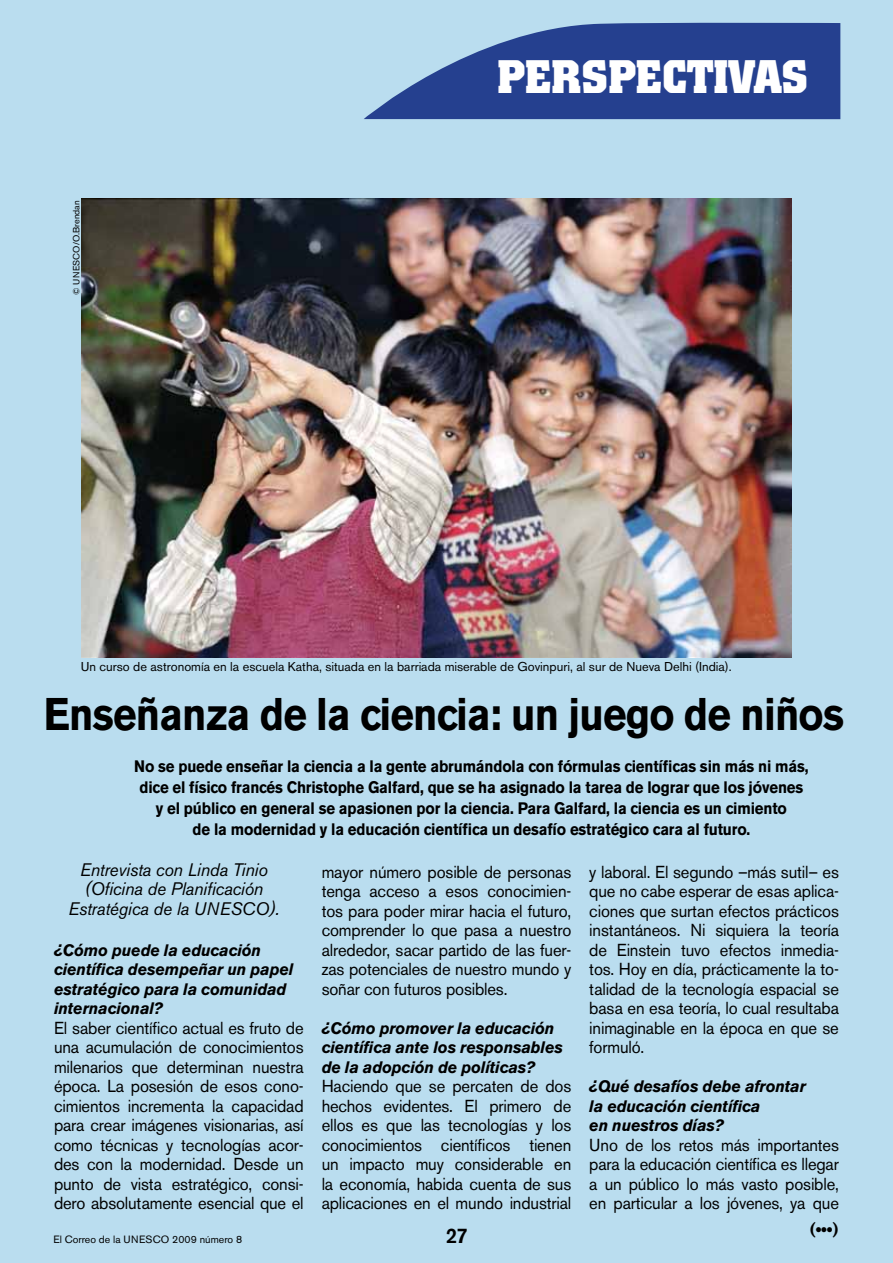
<style>
.page{position:relative;width:893px;height:1263px;background:#baddef}
.page>*{position:absolute;margin:0;border:0;box-sizing:border-box;transform-origin:0 0}
.t1{font:700 46.5px "Colossalis";letter-spacing:-.01em;color:#fff;scale:.96 1}
.t2{font:700 45.45px "Akzidenz Grotesk BE";letter-spacing:-.02em;color:#000;scale:.89 1}
.t3{font:500 21px "Akzidenz Grotesk BE";color:#000;scale:.96 1}
.t4{font:italic 18px/19.5px "Akzidenz Grotesk BE";letter-spacing:-.01em;color:#000;text-align:center;scale:.96 1}
.t5{font:500 18px "Akzidenz Grotesk BE";color:#000;scale:.96 1}
.t6{font:17.25px/19.5px "Akzidenz Grotesk BE";letter-spacing:-.01em;color:#000;text-align:justify;scale:.96 1}
.t7{font:700 16.5px/21px "Akzidenz Grotesk BE";letter-spacing:-.01em;color:#000;text-align:center;scale:.91 1}
.t8{font:italic 700 16.5px/19.5px "Akzidenz Grotesk BE";letter-spacing:-.01em;color:#000;scale:.96 1}
.t9{font:12.75px "Akzidenz Grotesk BE";color:#000}
.t10{font:10.5px "Akzidenz Grotesk BE";color:#000}
.t11{font:9px "Akzidenz Grotesk BE";color:#000}
</style>
<div class="page">
<img style="left:81px;top:199px;width:711px;height:458px">
<svg style="left:364px;top:22px;width:476px;height:97px;fill:#25408f"></svg>
<p class="t11" style="left:71px;top:295px;width:96px;rotate:-90deg">© UNESCO/O.Brendan</p>
<h1 class="t1" style="left:498px;top:50px;width:325px">PERSPECTIVAS</h1>
<p class="t9" style="left:81px;top:659px;width:653px">Un curso de astronomía en la escuela Katha, situada en la barriada miserable de Govinpuri, al sur de Nueva Delhi (India).</p>
<h2 class="t2" style="left:44px;top:688px;width:900px">Enseñanza de la ciencia: un juego de niños</h2>
<p class="t7" style="left:134px;top:756px;width:742px">No se puede enseñar la ciencia a la gente abrumándola con fórmulas científicas sin más ni más, dice el físico francés Christophe Galfard, que se ha asignado la tarea de lograr que los jóvenes y el público en general se apasionen por la ciencia. Para Galfard, la ciencia es un cimiento<br>de la modernidad y la educación científica un desafío estratégico cara al futuro.</p>
<p class="t4" style="left:68px;top:859px;width:221px">Entrevista con Linda Tinio (Oficina de Planificación<br>Estratégica de la UNESCO).</p>
<p class="t6" style="left:322px;top:862px;width:262px">mayor número posible de personas tenga acceso a esos conocimien&shy;tos para poder mirar hacia el futuro, comprender lo que pasa a nuestro alrededor, sacar partido de las fuer&shy;zas potenciales de nuestro mundo y soñar con futuros posibles.</p>
<p class="t8" style="left:322px;top:1018px;width:253px">¿Cómo promover la educación científica ante los responsables de la adopción de políticas?</p>
<p class="t6" style="left:322px;top:1076px;width:262px">Haciendo que se percaten de dos hechos evidentes. El primero de ellos es que las tecnologías y los conocimientos científicos tienen un impacto muy considerable en la economía, habida cuenta de sus aplicaciones en el mundo industrial</p>
<p class="t6" style="left:589px;top:862px;width:262px">y laboral. El segundo –más sutil– es que no cabe esperar de esas aplica&shy;ciones que surtan efectos prácticos instantáneos. Ni siquiera la teoría de Einstein tuvo efectos inmedia&shy;tos. Hoy en día, prácticamente la to&shy;talidad de la tecnología espacial se basa en esa teoría, lo cual resultaba inimaginable en la época en que se formuló.</p>
<p class="t8" style="left:589px;top:1077px;width:227px">¿Qué desafíos debe afrontar la educación científica<br>en nuestros días?</p>
<p class="t6" style="left:589px;top:1135px;width:262px">Uno de los retos más importantes para la educación científica es llegar a un público lo más vasto posible, en particular a los jóvenes, ya que</p>
<p class="t8" style="left:54px;top:940px;width:251px">¿Cómo puede la educación científica desempeñar un papel estratégico para la comunidad internacional?</p>
<p class="t6" style="left:54px;top:1018px;width:262px">El saber científico actual es fruto de una acumulación de conocimientos milenarios que determinan nuestra época. La posesión de esos cono&shy;cimientos incrementa la capacidad para crear imágenes visionarias, así como técnicas y tecnologías acor&shy;des con la modernidad. Desde un punto de vista estratégico, consi&shy;dero absolutamente esencial que el</p>
<p class="t10" style="left:53px;top:1233px;width:190px">El Correo de la UNESCO 2009 número 8</p>
<p class="t3" style="left:446px;top:1223px;width:24px">27</p>
<p class="t5" style="left:810px;top:1218px;width:32px">(•••)</p>
</div>
